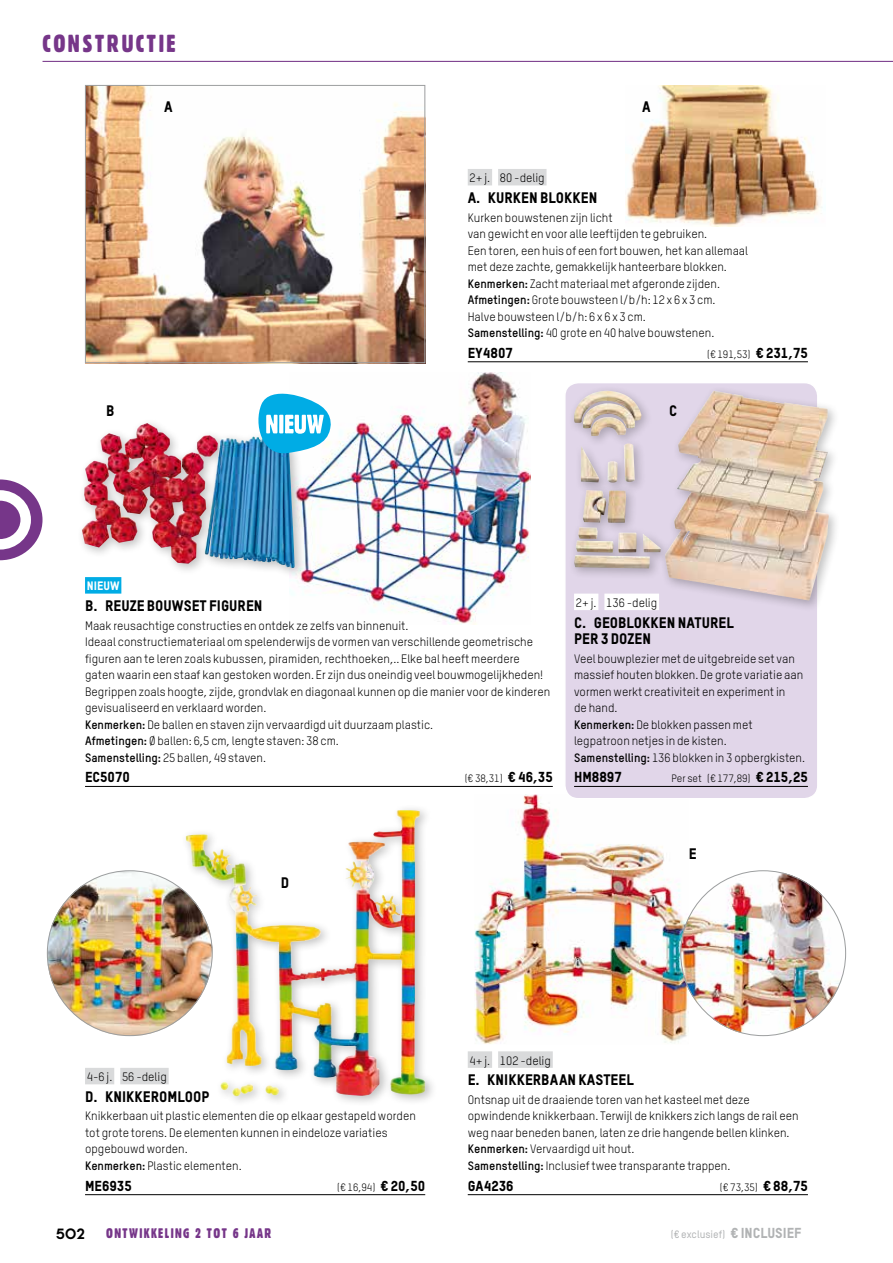
<style>
.page{position:relative;width:893px;height:1263px;background:#fff}
.page>*{position:absolute;margin:0;border:0;box-sizing:border-box;transform-origin:0 0}
.t1{font:24px "Gothic 821 Condensed BT";letter-spacing:.1em;color:#763689}
.t2{font:15px/16.5px "TSTAR Headline";color:#000}
.t3{font:15px "Chalet Tokyo";color:#000}
.t4{font:14.25px "TSTAR Headline";color:#000}
.t5{font:13.5px "Gothic 821 Condensed BT";letter-spacing:.1em;color:#763689}
.t6{font:12px/16.5px "TSTAR";color:#000}
.t7{font:12px "TSTAR Headline";color:#fff}
.t8{font:10.5px "TSTAR";color:#000}
.t9{font:500 10.5px "TSTAR";color:#b1b3b4}
.s1{font-weight:700}
.s2{font-family:"TSTAR Headline";font-size:14.25px}
.s3{font-family:"TSTAR Headline";font-weight:400;font-size:14.25px}
</style>
<div class="page">
<img style="left:475px;top:794px;width:214px;height:250px">
<svg style="left:0;top:479px;width:43px;height:81px"></svg>
<hr style="left:43px;top:61px;width:850px;height:1px;background:#763689">
<div style="left:565px;top:383px;width:253px;height:416px;background:#e1d6e9;border-radius:14px"></div>
<div style="left:564px;top:382px;width:255px;height:417px;border:2px solid #fff;border-radius:14px"></div>
<div style="left:85px;top:1068px;width:29px;height:16px;background:#d9dadb"></div>
<div style="left:120px;top:1068px;width:49px;height:16px;background:#d9dadb"></div>
<hr style="left:85px;top:1194px;width:340px;height:1px;background:#000">
<img style="left:625px;top:85px;width:198px;height:142px">
<img style="left:87px;top:87px;width:336px;height:274px">
<div style="left:85px;top:85px;width:340px;height:278px;border:1px solid #9c9e9f"></div>
<img style="left:289px;top:372px;width:242px;height:253px">
<div style="left:660px;top:385px;width:180px;height:227px;background:#000;opacity:.25"></div>
<img style="left:692px;top:391px;width:22px;height:32px">
<div style="left:568px;top:385px;width:85px;height:63px;background:#000;opacity:.25"></div>
<img style="left:573px;top:391px;width:68px;height:45px">
<div style="left:575px;top:438px;width:72px;height:56px;background:#000;opacity:.25"></div>
<img style="left:581px;top:443px;width:54px;height:40px">
<div style="left:569px;top:484px;width:103px;height:96px;background:#000;opacity:.25"></div>
<img style="left:574px;top:490px;width:87px;height:78px">
<div style="left:180px;top:804px;width:257px;height:304px;background:#000;opacity:.25"></div>
<img style="left:366px;top:810px;width:38px;height:112px">
<img style="left:47px;top:870px;width:166px;height:166px;border-radius:83px">
<img style="left:680px;top:870px;width:166px;height:166px;border-radius:83px">
<div style="left:468px;top:169px;width:24px;height:16px;background:#d9dadb"></div>
<div style="left:498px;top:169px;width:48px;height:16px;background:#d9dadb"></div>
<hr style="left:468px;top:361px;width:340px;height:1px;background:#000">
<div style="left:85px;top:577px;width:36px;height:17px;background:#00ace5"></div>
<hr style="left:85px;top:786px;width:468px;height:1px;background:#000">
<div style="left:574px;top:594px;width:24px;height:16px;background:#fff"></div>
<div style="left:604px;top:594px;width:55px;height:16px;background:#fff"></div>
<hr style="left:574px;top:786px;width:234px;height:1px;background:#000">
<div style="left:468px;top:1051px;width:24px;height:17px;background:#d9dadb"></div>
<div style="left:498px;top:1051px;width:55px;height:17px;background:#d9dadb"></div>
<hr style="left:468px;top:1194px;width:340px;height:1px;background:#000">
<div style="left:76px;top:417px;width:230px;height:163px;background:#000;opacity:.25"></div>
<img style="left:82px;top:423px;width:171px;height:141px">
<svg style="left:258px;top:394px;width:73px;height:59px"></svg>
<h1 class="t1" style="left:43px;top:29px;width:135px">CONSTRUCTIE</h1>
<p class="t2" style="left:164px;top:98px;width:10px">A</p>
<p class="t2" style="left:642px;top:98px;width:10px">A</p>
<p class="t6" style="left:470px;top:169px;width:77px">2+ j. 80 -delig</p>
<p class="t2" style="left:468px;top:189px;width:131px">A. KURKEN BLOKKEN</p>
<p class="t6" style="left:468px;top:209px;width:282px">Kurken bouwstenen zijn licht<br>van gewicht en voor alle leeftijden te gebruiken.<br>Een toren, een huis of een fort bouwen, het kan allemaal met deze zachte, gemakkelijk hanteerbare blokken.<br><span class="s1">Kenmerken:</span> Zacht materiaal met afgeronde zijden.<br><span class="s1">Afmetingen:</span> Grote bouwsteen l/b/h: 12 x 6 x 3 cm.<br>Halve bouwsteen l/b/h: 6 x 6 x 3 cm.<br><span class="s1">Samenstelling:</span> 40 grote en 40 halve bouwstenen.</p>
<p class="t4" style="left:468px;top:344px;width:47px">EY4807</p>
<p class="t8" style="left:707px;top:348px;width:102px">(€ 191,53) <span class="s2">€ 231,75</span></p>
<p class="t2" style="left:106px;top:402px;width:10px">B</p>
<p class="t2" style="left:669px;top:402px;width:10px">C</p>
<p class="t7" style="left:87px;top:579px;width:34px">NIEUW</p>
<p class="t2" style="left:85px;top:597px;width:179px">B. REUZE BOUWSET FIGUREN</p>
<p class="t6" style="left:85px;top:617px;width:467px">Maak reusachtige constructies en ontdek ze zelfs van binnenuit.<br>Ideaal constructiemateriaal om spelenderwijs de vormen van verschillende geometrische figuren aan te leren zoals kubussen, piramiden, rechthoeken,.. Elke bal heeft meerdere gaten waarin een staaf kan gestoken worden. Er zijn dus oneindig veel bouwmogelijkheden!<br>Begrippen zoals hoogte, zijde, grondvlak en diagonaal kunnen op die manier voor de kinderen gevisualiseerd en verklaard worden.<br><span class="s1">Kenmerken:</span> De ballen en staven zijn vervaardigd uit duurzaam plastic.<br><span class="s1">Afmetingen:</span> Ø ballen: 6,5 cm, lengte staven: 38 cm.<br><span class="s1">Samenstelling:</span> 25 ballen, 49 staven.</p>
<p class="t4" style="left:85px;top:768px;width:46px">EC5070</p>
<p class="t8" style="left:465px;top:772px;width:90px">(€ 38,31) <span class="s2">€ 46,35</span></p>
<p class="t6" style="left:576px;top:594px;width:83px">2+ j. 136 -delig</p>
<p class="t2" style="left:574px;top:613px;width:161px">C. GEOBLOKKEN NATUREL<br>PER 3 DOZEN</p>
<p class="t6" style="left:574px;top:650px;width:233px">Veel bouwplezier met de uitgebreide set van massief houten blokken. De grote variatie aan vormen werkt creativiteit en experiment in<br>de hand.<br><span class="s1">Kenmerken:</span> De blokken passen met legpatroon netjes in de kisten.<br><span class="s1">Samenstelling:</span> 136 blokken in 3 opbergkisten.</p>
<p class="t4" style="left:574px;top:768px;width:49px">HM8897</p>
<p class="t8" style="left:671px;top:772px;width:138px">Per set (€ 177,89) <span class="s2">€ 215,25</span></p>
<p class="t2" style="left:281px;top:874px;width:10px">D</p>
<p class="t2" style="left:689px;top:845px;width:9px">E</p>
<p class="t6" style="left:87px;top:1068px;width:81px">4-6 j. 56 -delig</p>
<p class="t2" style="left:85px;top:1088px;width:126px">D. KNIKKEROMLOOP</p>
<p class="t6" style="left:85px;top:1108px;width:332px">Knikkerbaan uit plastic elementen die op elkaar gestapeld worden tot grote torens. De elementen kunnen in eindeloze variaties opgebouwd worden.<br><span class="s1">Kenmerken:</span> Plastic elementen.</p>
<p class="t4" style="left:85px;top:1177px;width:48px">ME6935</p>
<p class="t8" style="left:337px;top:1180px;width:89px">(€ 16,94) <span class="s2">€ 20,50</span></p>
<p class="t6" style="left:470px;top:1052px;width:83px">4+ j. 102 -delig</p>
<p class="t2" style="left:468px;top:1071px;width:168px">E. KNIKKERBAAN KASTEEL</p>
<p class="t6" style="left:468px;top:1091px;width:332px">Ontsnap uit de draaiende toren van het kasteel met deze opwindende knikkerbaan. Terwijl de knikkers zich langs de rail een weg naar beneden banen, laten ze drie hangende bellen klinken.<br><span class="s1">Kenmerken:</span> Vervaardigd uit hout.<br><span class="s1">Samenstelling:</span> Inclusief twee transparante trappen.</p>
<p class="t4" style="left:468px;top:1177px;width:47px">GA4236</p>
<p class="t8" style="left:720px;top:1180px;width:90px">(€ 73,35) <span class="s2">€ 88,75</span></p>
<p class="t3" style="left:56px;top:1224px;width:30px">502</p>
<p class="t5" style="left:106px;top:1225px;width:167px">ONTWIKKELING 2 TOT 6 JAAR</p>
<p class="t9" style="left:671px;top:1228px;width:132px">(€ exclusief) <span class="s3">€ INCLUSIEF</span></p>
</div>
